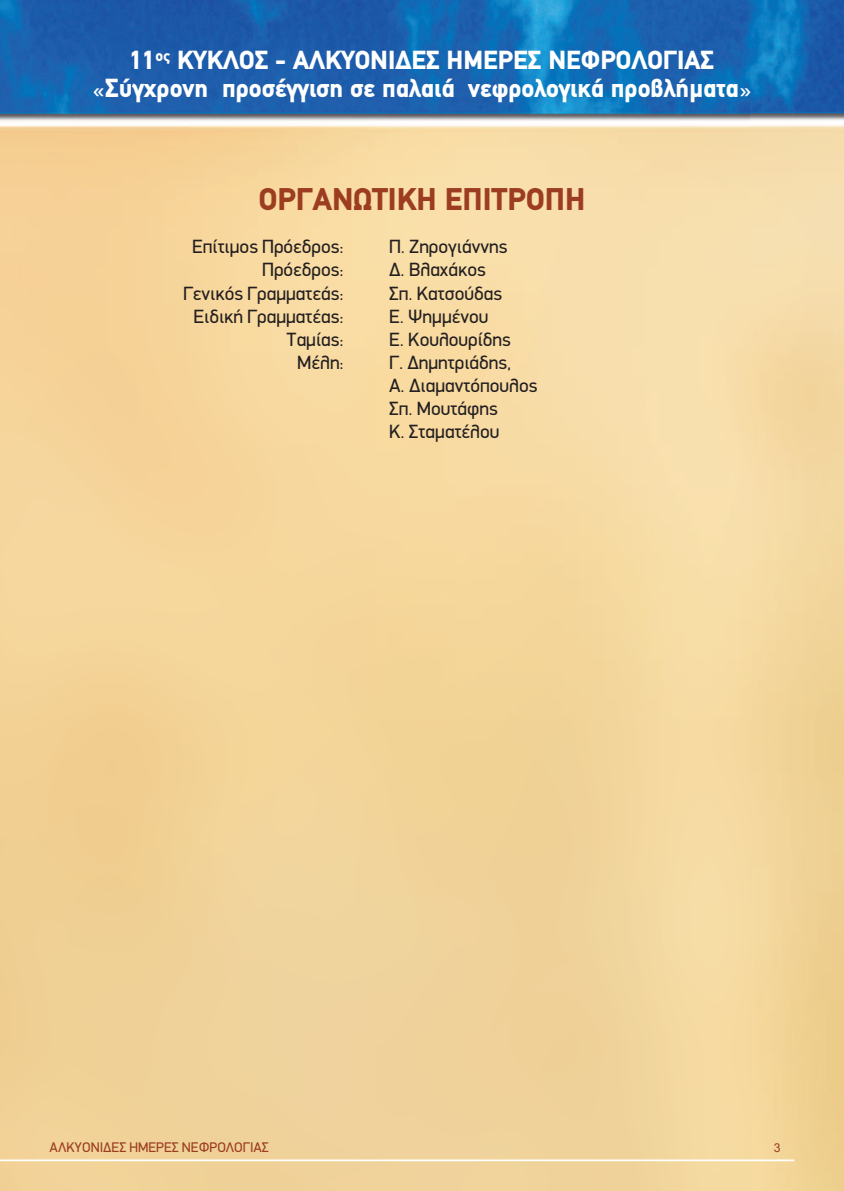
<style>
.page{position:relative;width:844px;height:1191px;background:#fff}
.page>*{position:absolute;margin:0;border:0;box-sizing:border-box;transform-origin:0 0}
.t1{font:900 31.5px "PF Din Text";color:#9c3c21}
.t2{font:900 26.25px/28px "PF Din Text";color:#fff;text-align:center}
.t3{font:19.25px/23.1px "PF Din Display";color:#231f20}
.t4{font:14px "PF Din Display";color:#9c3c21}
.t5{font:12.25px "Arial";color:#9c3c21}
.s1{font-family:"PF Din Display";font-weight:400;font-size:24.5px}
</style>
<div class="page">
<img style="left:1px;top:0;width:842px;height:1191px">
<hr style="left:0;top:1159px;width:794px;height:2px;background:#fff">
<h2 class="t2" style="left:92px;top:46px;width:660px">11<sup>ος</sup> ΚΥΚΛΟΣ - ΑΛΚΥΟΝΙΔΕΣ ΗΜΕΡΕΣ ΝΕΦΡΟΛΟΓΙΑΣ <span class="s1">«</span>Σύγχρονη προσέγγιση σε παλαιά νεφρολογικά προβλήματα<span class="s1">»</span></h2>
<h1 class="t1" style="left:258px;top:180px;width:328px">ΟΡΓΑΝΩΤΙΚΗ ΕΠΙΤΡΟΠΗ</h1>
<p class="t3" style="left:192px;top:237px;width:153px">Επίτιμος Πρόεδρος:</p>
<p class="t3" style="left:389px;top:237px;width:120px">Π. Ζηρογιάννης</p>
<p class="t3" style="left:262px;top:260px;width:83px">Πρόεδρος:</p>
<p class="t3" style="left:389px;top:260px;width:98px">Δ. Βλαχάκος</p>
<p class="t3" style="left:183px;top:283px;width:162px">Γενικός Γραμματεάς:</p>
<p class="t3" style="left:389px;top:283px;width:115px">Σπ. Κατσούδας</p>
<p class="t3" style="left:193px;top:306px;width:152px">Ειδική Γραμματέας:</p>
<p class="t3" style="left:389px;top:306px;width:101px">E. Ψημμένου</p>
<p class="t3" style="left:286px;top:329px;width:59px">Ταμίας:</p>
<p class="t3" style="left:389px;top:329px;width:123px">E. Κουλουρίδης</p>
<p class="t3" style="left:297px;top:352px;width:48px">Μέλη:</p>
<p class="t3" style="left:389px;top:352px;width:150px">Γ. Δημητριάδης,<br>Α. Διαμαντόπουλος<br>Σπ. Μουτάφης<br>Κ. Σταματέλου</p>
<p class="t4" style="left:50px;top:1142px;width:221px">ΑΛΚΥΟΝΙΔΕΣ ΗΜΕΡΕΣ ΝΕΦΡΟΛΟΓΙΑΣ</p>
<p class="t5" style="left:773px;top:1140px;width:8px">3</p>
</div>
